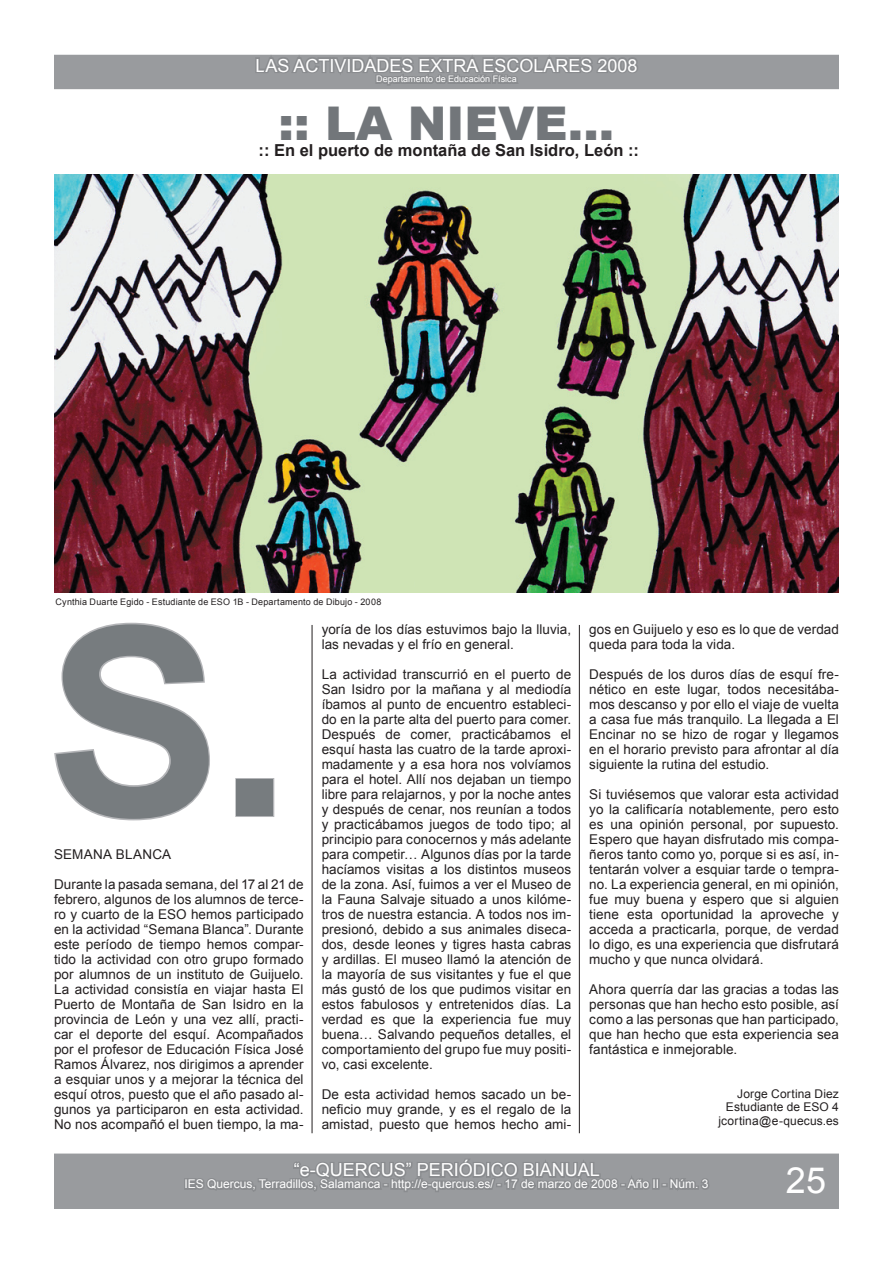
<style>
.page{position:relative;width:893px;height:1263px;background:#fff}
.page>*{position:absolute;margin:0;border:0;box-sizing:border-box;transform-origin:0 0}
.t1{font:700 262.5px "Arial";color:#777c7f}
.t2{font:900 46.5px "Arial";color:#72767a}
.t3{font:36px "Arial";color:#fff}
.t4{font:18px "Arial";color:#fff}
.t5{font:700 16.5px "Arial";color:#231f20}
.t6{font:13.5px/15px "Arial";letter-spacing:.005em;color:#231f20;text-align:justify}
.t7{font:12px "Arial";color:#fff}
.t8{font:12px/13.5px "Arial";letter-spacing:.01em;color:#231f20;text-align:right}
.t9{font:9px "Arial";letter-spacing:.02em;color:#231f20}
.t10{font:9px "Arial";color:#fff}
</style>
<div class="page">
<img style="left:54px;top:174px;width:785px;height:418px">
<svg style="left:54px;top:622px;width:156px;height:199px"></svg>
<div style="left:235px;top:778px;width:39px;height:39px;border:3px solid #b4b5b8"></div>
<div style="left:55px;top:56px;width:783px;height:32px;background:#999b9e"></div>
<div style="left:54px;top:55px;width:785px;height:34px;border:2px solid #999b9e"></div>
<svg style="left:254px;top:54px;width:387px;height:36px"></svg>
<div style="left:55px;top:1154px;width:783px;height:54px;background:#999b9e"></div>
<div style="left:54px;top:1153px;width:785px;height:56px;border:2px solid #999b9e"></div>
<div style="left:184px;top:1178px;width:4px;height:12px;border:3px solid #8a8c8f"></div>
<svg style="left:186px;top:1153px;width:467px;height:39px"></svg>
<div style="left:652px;top:1178px;width:4px;height:12px;border:3px solid #8a8c8f"></div>
<div style="left:655px;top:1178px;width:5px;height:12px;border:3px solid #8a8c8f"></div>
<svg style="left:661px;top:1153px;width:51px;height:37px"></svg>
<hr style="left:312px;top:625px;width:1px;height:508px;background:#231f20">
<hr style="left:579px;top:625px;width:1px;height:508px;background:#231f20">
<h3 class="t4" style="left:255px;top:53px;width:384px">LAS ACTIVIDADES EXTRA ESCOLARES 2008</h3>
<p class="t10" style="left:376px;top:73px;width:142px">Departamento de Educación Física</p>
<h2 class="t2" style="left:279px;top:97px;width:337px">:: LA NIEVE...</h2>
<p class="t5" style="left:259px;top:139px;width:382px">:: En el puerto de montaña de San Isidro, León ::</p>
<p class="t9" style="left:56px;top:596px;width:327px">Cynthia Duarte Egido - Estudiante de ESO 1B - Departamento de Dibujo - 2008</p>
<h1 class="t1" style="left:47px;top:550px;width:246px">S.</h1>
<p class="t6" style="left:54px;top:847px;width:119px">SEMANA BLANCA</p>
<p class="t6" style="left:54px;top:877px;width:251px">Durante la pasada semana, del 17 al 21 de febrero, algunos de los alumnos de terce&shy;ro y cuarto de la ESO hemos participado en la actividad “Semana Blanca”. Durante este período de tiempo hemos compar&shy;tido la actividad con otro grupo formado por alumnos de un instituto de Guijuelo.<br>La actividad consistía en viajar hasta El Puerto de Montaña de San Isidro en la provincia de León y una vez allí, practi&shy;car el deporte del esquí. Acompañados por el profesor de Educación Física José Ramos Álvarez, nos dirigimos a aprender a esquiar unos y a mejorar la técnica del esquí otros, puesto que el año pasado al&shy;gunos ya participaron en esta actividad.<br>No nos acompañó el buen tiempo, la ma-</p>
<p class="t6" style="left:322px;top:622px;width:251px">yoría de los días estuvimos bajo la lluvia, las nevadas y el frío en general.</p>
<p class="t6" style="left:322px;top:667px;width:251px">La actividad transcurrió en el puerto de San Isidro por la mañana y al mediodía íbamos al punto de encuentro estableci&shy;do en la parte alta del puerto para comer.<br>Después de comer, practicábamos el esquí hasta las cuatro de la tarde aproxi&shy;madamente y a esa hora nos volvíamos para el hotel. Allí nos dejaban un tiempo libre para relajarnos, y por la noche antes y después de cenar, nos reunían a todos y practicábamos juegos de todo tipo; al principio para conocernos y más adelante para competir… Algunos días por la tarde hacíamos visitas a los distintos museos de la zona. Así, fuimos a ver el Museo de la Fauna Salvaje situado a unos kilóme&shy;tros de nuestra estancia. A todos nos im&shy;presionó, debido a sus animales diseca&shy;dos, desde leones y tigres hasta cabras y ardillas. El museo llamó la atención de la mayoría de sus visitantes y fue el que más gustó de los que pudimos visitar en estos fabulosos y entretenidos días. La verdad es que la experiencia fue muy buena… Salvando pequeños detalles, el comportamiento del grupo fue muy positi&shy;vo, casi excelente.</p>
<p class="t6" style="left:322px;top:1087px;width:251px">De esta actividad hemos sacado un be&shy;neficio muy grande, y es el regalo de la amistad, puesto que hemos hecho ami-</p>
<p class="t6" style="left:589px;top:622px;width:251px">gos en Guijuelo y eso es lo que de verdad queda para toda la vida.</p>
<p class="t6" style="left:589px;top:667px;width:251px">Después de los duros días de esquí fre&shy;nético en este lugar, todos necesitába&shy;mos descanso y por ello el viaje de vuelta a casa fue más tranquilo. La llegada a El Encinar no se hizo de rogar y llegamos en el horario previsto para afrontar al día siguiente la rutina del estudio.</p>
<p class="t6" style="left:589px;top:787px;width:251px">Si tuviésemos que valorar esta actividad yo la calificaría notablemente, pero esto es una opinión personal, por supuesto.<br>Espero que hayan disfrutado mis compa&shy;ñeros tanto como yo, porque si es así, in&shy;tentarán volver a esquiar tarde o tempra&shy;no. La experiencia general, en mi opinión, fue muy buena y espero que si alguien tiene esta oportunidad la aproveche y acceda a practicarla, porque, de verdad lo digo, es una experiencia que disfrutará mucho y que nunca olvidará.</p>
<p class="t6" style="left:589px;top:982px;width:251px">Ahora querría dar las gracias a todas las personas que han hecho esto posible, así como a las personas que han participado, que han hecho que esta experiencia sea fantástica e inmejorable.</p>
<p class="t8" style="left:718px;top:1087px;width:122px">Jorge Cortina Diez<br>Estudiante de ESO 4 jcortina@e-quecus.es</p>
<h3 class="t4" style="left:294px;top:1158px;width:308px">“e-QUERCUS” PERIÓDICO BIANUAL</h3>
<p class="t7" style="left:184px;top:1176px;width:526px">IES Quercus, Terradillos, Salamanca - http://e-quercus.es/ - 17 de marzo de 2008 - Año II - Núm. 3</p>
<h3 class="t3" style="left:786px;top:1157px;width:42px">25</h3>
</div>
